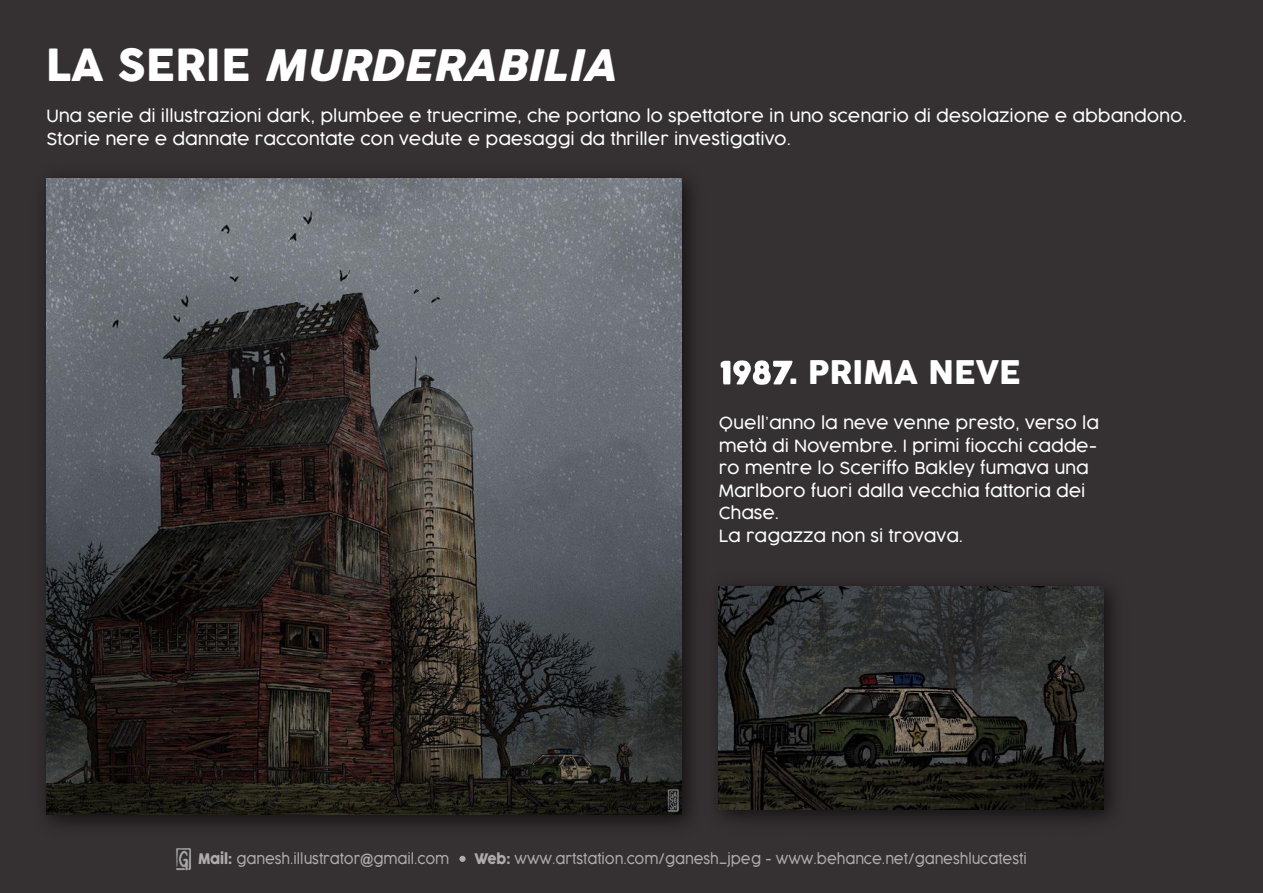
<style>
.page{position:relative;width:1263px;height:893px;background:#353031}
.page>*{position:absolute;margin:0;border:0;box-sizing:border-box;transform-origin:0 0}
.t1{font:italic 43.35px "Cocogoose Pro";color:#fff}
.t2{font:31.8px "Cocogoose";color:#fff}
.t3{font:300 16.5px/22.5px "Cocogoose";color:#fff}
.t4{font:300 14.25px "Cocogoose";color:#fff;scale:.91 1}
.s1{font-family:"Cocogoose";font-style:normal}
.s2{font-weight:400}
.s3{font-family:"Arial Rounded MT Bold";font-weight:400}
</style>
<div class="page">
<img style="left:46px;top:178px;width:645px;height:646px">
<img style="left:46px;top:179px;width:636px;height:635px">
<svg style="left:720px;top:360px;width:73px;height:25px"></svg>
<img style="left:718px;top:586px;width:395px;height:233px">
<img style="left:719px;top:587px;width:385px;height:223px">
<div style="left:459px;top:856px;width:7px;height:6px;background:#aeacac;border-radius:50%"></div>
<img style="left:176px;top:848px;width:15px;height:23px">
<h1 class="t1" style="left:46px;top:36px;width:571px"><span class="s1">LA SERIE</span> MURDERABILIA</h1>
<p class="t3" style="left:46px;top:105px;width:1142px">Una serie di illustrazioni dark, plumbee e truecrime, che portano lo spettatore in uno scenario di desolazione e abbandono.<br>Storie nere e dannate raccontate con vedute e paesaggi da thriller investigativo.</p>
<h2 class="t2" style="left:788px;top:351px;width:234px">. PRIMA NEVE</h2>
<p class="t3" style="left:719px;top:412px;width:382px">Quell’anno la neve venne presto, verso la metà di Novembre. I primi fiocchi cadde&shy;ro mentre lo Sceriffo Bakley fumava una<br>Marlboro fuori dalla vecchia fattoria dei<br>Chase.<br>La ragazza non si trovava.</p>
<p class="t4" style="left:198px;top:849px;width:278px"><span class="s2">Mail:</span> ganesh.illustrator<span class="s3">@</span>gmail.com</p>
<p class="t4" style="left:475px;top:849px;width:608px"><span class="s2">Web:</span> www.artstation.com/ganesh_jpeg - www.behance.net/ganeshlucatesti</p>
</div>
